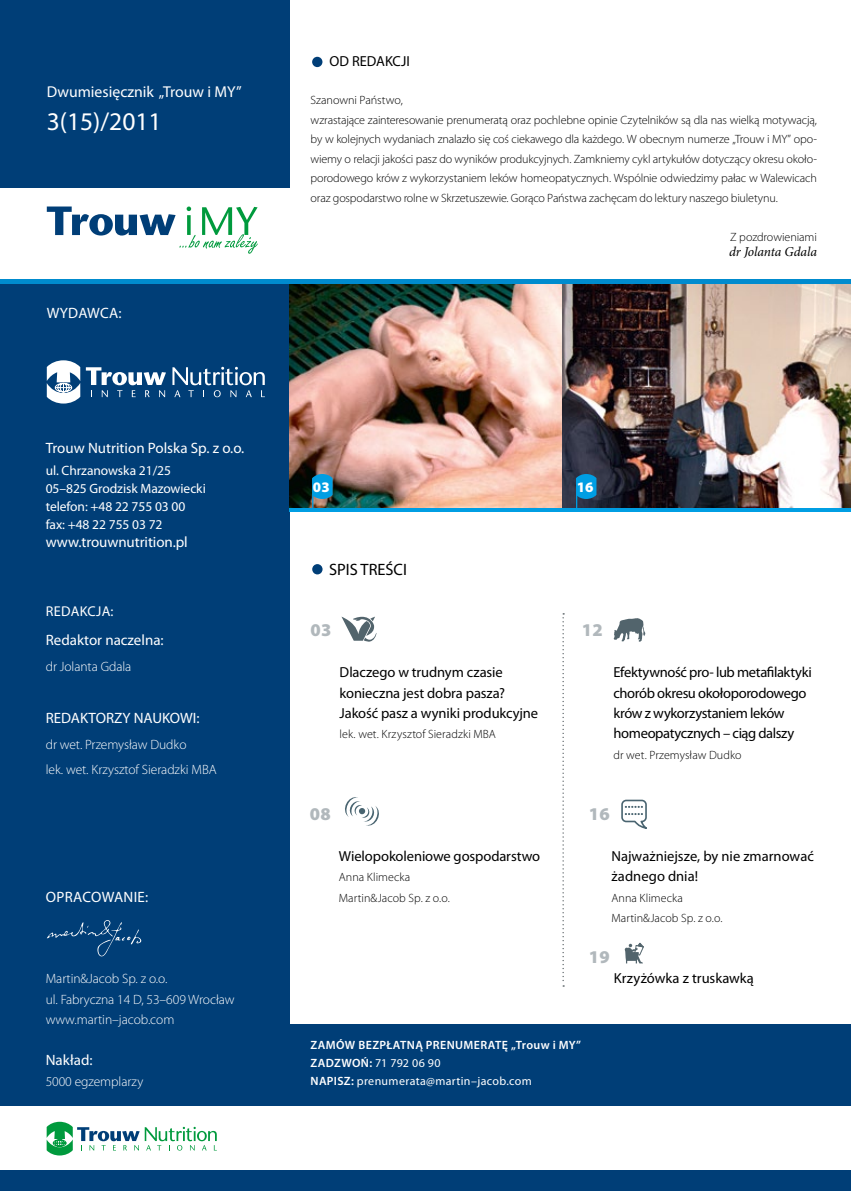
<style>
.page{position:relative;width:851px;height:1191px;background:#fff}
.page>*{position:absolute;margin:0;border:0;box-sizing:border-box;transform-origin:0 0}
.t1{font:25.5px "Myriad Pro";color:#fff}
.t2{font:900 18px "Myriad Pro";letter-spacing:.01em;color:#b1b8bc}
.t3{font:16.5px "Myriad Pro";color:#000}
.t4{font:15.75px "Myriad Pro";color:#fff}
.t5{font:15px "Myriad Pro";color:#fff}
.t6{font:15px "Myriad Pro";letter-spacing:.02em;color:#fff}
.t7{font:14.55px/20.4px "Myriad Pro";letter-spacing:-.01em;color:#000}
.t8{font:900 14.55px "Myriad Pro";color:#fff}
.t9{font:14.25px "Myriad Pro";letter-spacing:.025em;color:#fff}
.t10{font:300 13.5px/20.4px "Myriad Pro";letter-spacing:-.005em;color:#fff}
.t11{font:13.5px/18px "Myriad Pro";letter-spacing:-.005em;color:#fff}
.t12{font:italic 13.5px "Minion Pro";letter-spacing:-.01em;color:#000}
.t13{font:300 12px/19.5px "Myriad Pro";letter-spacing:-.01em;color:#000}
.t14{font:600 12px/17.7px "Myriad Pro";letter-spacing:.03em;color:#fff}
.t15{font:300 12px "Myriad Pro";letter-spacing:.01em;color:#000}
.s1{font-weight:400}
</style>
<div class="page">
<div style="left:0;top:1169px;width:850px;height:22px;background:#003e77"></div>
<div style="left:0;top:1024px;width:850px;height:82px;background:#003e77"></div>
<div style="left:0;top:281px;width:289px;height:825px;background:#003e77"></div>
<div style="left:0;top:0;width:289px;height:187px;background:#003e77"></div>
<div style="left:312px;top:564px;width:10px;height:10px;background:#003e77;border-radius:50%"></div>
<div style="left:312px;top:57px;width:10px;height:10px;background:#003e77;border-radius:50%"></div>
<svg style="left:562px;top:613px;width:2px;height:373px"></svg>
<svg style="left:341px;top:616px;width:35px;height:25px"></svg>
<svg style="left:47px;top:360px;width:33px;height:43px"></svg>
<svg style="left:86px;top:367px;width:80px;height:30px"></svg>
<svg style="left:172px;top:367px;width:93px;height:30px"></svg>
<svg style="left:47px;top:206px;width:211px;height:48px"></svg>
<svg style="left:47px;top:1121px;width:170px;height:34px"></svg>
<svg style="left:47px;top:920px;width:94px;height:36px"></svg>
<svg style="left:624px;top:942px;width:20px;height:21px"></svg>
<svg style="left:345px;top:797px;width:34px;height:29px"></svg>
<svg style="left:621px;top:799px;width:26px;height:30px"></svg>
<img style="left:289px;top:283px;width:273px;height:225px">
<svg style="left:312px;top:474px;width:20px;height:25px"></svg>
<hr style="left:312px;top:478px;width:1px;height:30px;background:#009ee3">
<svg style="left:613px;top:618px;width:32px;height:24px"></svg>
<img style="left:562px;top:283px;width:288px;height:225px">
<svg style="left:576px;top:474px;width:20px;height:25px"></svg>
<hr style="left:576px;top:478px;width:1px;height:30px;background:#009ee3">
<hr style="left:0;top:279px;width:850px;height:4px;background:#008bce">
<hr style="left:289px;top:508px;width:561px;height:3px;background:#009ee3">
<h3 class="t4" style="left:47px;top:82px;width:196px">Dwumiesięcznik „Trouw i MY”</h3>
<h1 class="t1" style="left:47px;top:106px;width:116px">3(15)/2011</h1>
<p class="t6" style="left:47px;top:304px;width:76px">Wydawca:</p>
<p class="t5" style="left:46px;top:438px;width:200px">Trouw Nutrition Polska Sp. z o.o.</p>
<p class="t11" style="left:46px;top:461px;width:162px">ul. Chrzanowska 21/25<br>05–825 Grodzisk Mazowiecki telefon: +48 22 755 03 00 fax: +48 22 755 03 72</p>
<p class="t5" style="left:46px;top:532px;width:144px">www.trouwnutrition.pl</p>
<p class="t9" style="left:46px;top:602px;width:69px">Redakcja:</p>
<p class="t5" style="left:46px;top:631px;width:119px">Redaktor naczelna:</p>
<p class="t10" style="left:46px;top:656px;width:87px">dr Jolanta Gdala</p>
<p class="t5" style="left:46px;top:709px;width:155px">REDAKTORZY NAUKOWI:</p>
<p class="t10" style="left:46px;top:731px;width:172px;line-height:25.5px">dr wet. Przemysław Dudko<br>lek. wet. Krzysztof Sieradzki MBA</p>
<p class="t5" style="left:46px;top:887px;width:104px">Opracowani e:</p>
<p class="t10" style="left:46px;top:968px;width:190px">Martin&amp;Jacob Sp. z o.o.<br>ul. Fabryczna 14 D, 53–609 Wrocław www.martin–jacob.com</p>
<p class="t5" style="left:46px;top:1050px;width:48px">Nakład:</p>
<p class="t10" style="left:46px;top:1070px;width:99px">5000 egzemplarzy</p>
<p class="t7" style="left:329px;top:51px;width:82px">OD REDAKCJI</p>
<p class="t13" style="left:310px;top:90px;width:507px">Szanowni Państwo,<br>wzrastające zainteresowanie prenumeratą oraz pochlebne opinie Czytelników są dla nas wielką motywacją, by w kolejnych wydaniach znalazło się coś ciekawego dla każdego. W obecnym numerze „Trouw i MY” opo&shy;wiemy o relacji jakości pasz do wyników produkcyjnych. Zamkniemy cykl artykułów dotyczący okresu około&shy;porodowego krów z wykorzystaniem leków homeopatycznych. Wspólnie odwiedzimy pałac w Walewicach oraz gospodarstwo rolne w Skrzetuszewie. Gorąco Państwa zachęcam do lektury naszego biuletynu.</p>
<p class="t13" style="left:730px;top:227px;width:88px">Z pozdrowieniami</p>
<p class="t12" style="left:729px;top:242px;width:89px">dr Jolanta Gdala</p>
<p class="t8" style="left:313px;top:477px;width:18px">03</p>
<p class="t8" style="left:576px;top:478px;width:18px">16</p>
<h3 class="t3" style="left:329px;top:559px;width:79px">SPIS TREŚCI</h3>
<h2 class="t2" style="left:310px;top:618px;width:22px">03</h2>
<h2 class="t2" style="left:582px;top:618px;width:22px">12</h2>
<p class="t7" style="left:339px;top:662px;width:200px">Dlaczego w trudnym czasie konieczna jest dobra pasza?<br>Jakość pasz a wyniki produkcyjne</p>
<p class="t15" style="left:339px;top:727px;width:158px">lek. wet. Krzysztof Sieradzki MBA</p>
<p class="t7" style="left:613px;top:662px;width:200px">Efektywność pro- lub metafilaktyki chorób okresu okołoporodowego krów z wykorzystaniem leków homeopatycznych – ciąg dalszy</p>
<p class="t13" style="left:613px;top:745px;width:129px">dr wet. Przemysław Dudko</p>
<h2 class="t2" style="left:310px;top:802px;width:22px">08</h2>
<h2 class="t2" style="left:588px;top:802px;width:22px">16</h2>
<p class="t7" style="left:339px;top:845px;width:203px">Wielopokoleniowe gospodarstwo</p>
<p class="t13" style="left:339px;top:867px;width:113px;line-height:20.4px">Anna Klimecka<br>Martin&amp;Jacob Sp. z o.o.</p>
<p class="t7" style="left:611px;top:845px;width:204px">Najważniejsze, by nie zmarnować żadnego dnia!</p>
<p class="t13" style="left:611px;top:887px;width:113px;line-height:20.4px">Anna Klimecka<br>Martin&amp;Jacob Sp. z o.o.</p>
<h2 class="t2" style="left:588px;top:945px;width:22px">19</h2>
<p class="t7" style="left:613px;top:968px;width:142px">Krzyżówka z truskawką</p>
<p class="t14" style="left:310px;top:1036px;width:272px">ZAMÓW BEZPŁATNĄ PRENUMERATĘ „Trouw i MY”<br>ZADZWOŃ: <span class="s1">71 792 06 90<br></span>NAPISZ: <span class="s1">prenumerata@martin–jacob.com</span></p>
</div>
